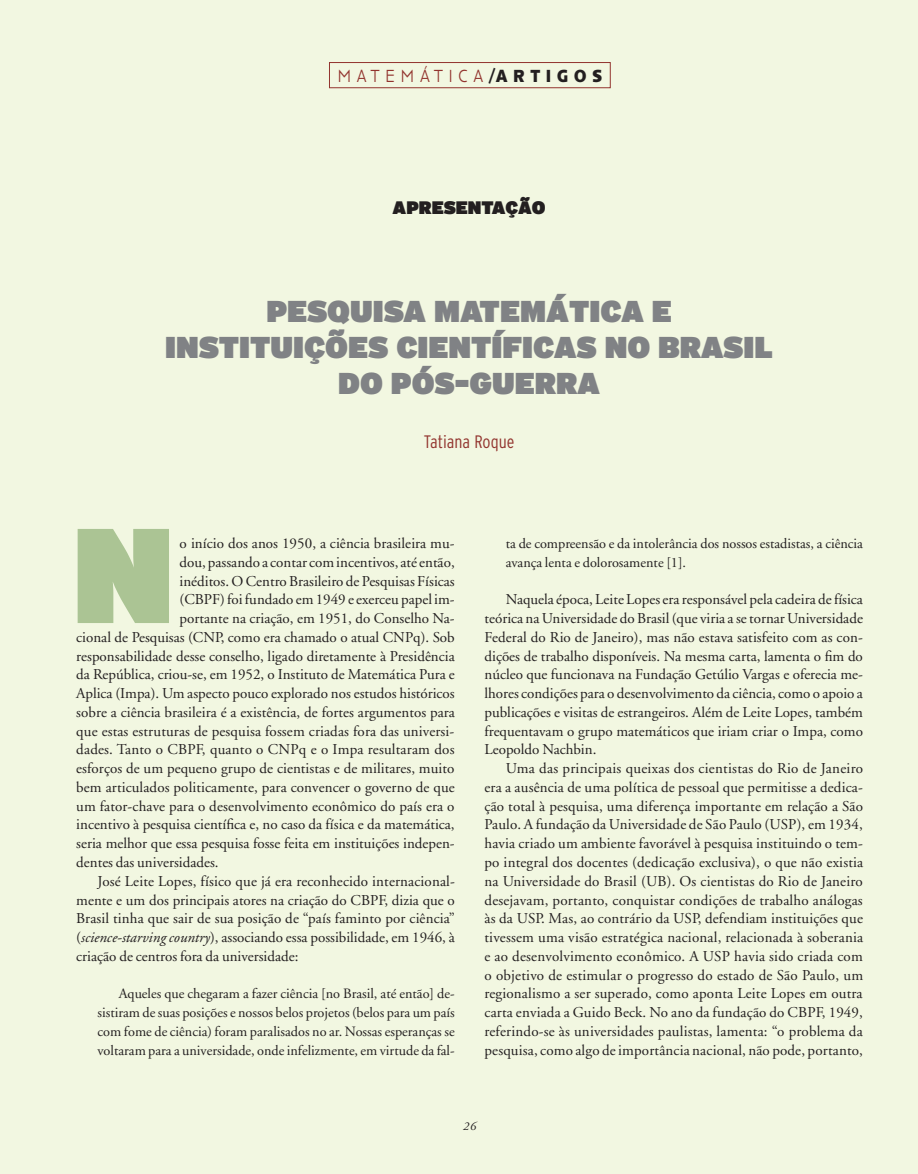
<style>
.page{position:relative;width:918px;height:1174px;background:#fff}
.page>*{position:absolute;margin:0;border:0;box-sizing:border-box;transform-origin:0 0}
.t1{font:900 134.4px "Interstate";color:#abc494}
.t2{font:900 30px/36px "Interstate";color:#808285;text-align:center}
.t3{font:300 18px "Anisette Petite";letter-spacing:.38em;color:#92342e;scale:.85 1}
.t4{font:900 18px "Interstate";color:#231f20}
.t5{font:300 condensed 18px "Interstate";color:#92342e}
.t6{font:15px/18.8px "Adobe Garamond";color:#231f20;text-align:justify}
.t7{font:14.25px/18.8px "Adobe Garamond";color:#231f20;text-align:justify}
.t8{font:italic 12px "Adobe Garamond";color:#231f20}
.s1{font-weight:700;color:#231f20}
.s2{font-style:italic}
</style>
<div class="page">
<div style="left:0;top:0;width:905px;height:1173px;background:#f2f7e1"></div>
<div style="left:903px;top:0;width:15px;height:1173px;background:#f2f7e1"></div>
<div style="left:329px;top:62px;width:282px;height:26px;border:1px solid #92342e"></div>
<p class="t3" style="left:338px;top:66px;width:312px">MATEMÁTICA<span class="s1">/ARTIGOS</span></p>
<p class="t4" style="left:393px;top:196px;width:155px">APRESENTAÇÃO</p>
<h2 class="t2" style="left:165px;top:292px;width:609px">PESQUISA MATEMÁTICA E<br>INSTITUIÇÕES CIENTÍFICAS NO BRASIL<br>DO PÓS-GUERRA</h2>
<p class="t5" style="left:424px;top:431px;width:92px">Tatiana Roque</p>
<h1 class="t1" style="left:73px;top:492px;width:103px">N</h1>
<p class="t6" style="left:180px;top:534px;width:277px">o início dos anos 1950, a ciência brasileira mu-</p>
<p class="t6" style="left:180px;top:553px;width:277px">dou, passando a contar com incentivos, até então,</p>
<p class="t6" style="left:180px;top:571px;width:277px">inéditos. O Centro Brasileiro de Pesquisas Físicas</p>
<p class="t6" style="left:180px;top:590px;width:277px">(CBPF) foi fundado em 1949 e exerceu papel im-</p>
<p class="t6" style="left:180px;top:609px;width:277px">portante na criação, em 1951, do Conselho Na-</p>
<p class="t6" style="left:76px;top:628px;width:380px">cional de Pesquisas (CNP, como era chamado o atual CNPq). Sob</p>
<p class="t6" style="left:76px;top:646px;width:380px">responsabilidade desse conselho, ligado diretamente à Presidência</p>
<p class="t6" style="left:76px;top:665px;width:380px">da República, criou-se, em 1952, o Instituto de Matemática Pura e</p>
<p class="t6" style="left:76px;top:684px;width:380px">Aplica (Impa). Um aspecto pouco explorado nos estudos históricos</p>
<p class="t6" style="left:76px;top:703px;width:380px">sobre a ciência brasileira é a existência, de fortes argumentos para</p>
<p class="t6" style="left:76px;top:721px;width:380px">que estas estruturas de pesquisa fossem criadas fora das universi-</p>
<p class="t6" style="left:76px;top:740px;width:380px">dades. Tanto o CBPF, quanto o CNPq e o Impa resultaram dos</p>
<p class="t6" style="left:76px;top:759px;width:380px">esforços de um pequeno grupo de cientistas e de militares, muito</p>
<p class="t6" style="left:76px;top:778px;width:380px">bem articulados politicamente, para convencer o governo de que</p>
<p class="t6" style="left:76px;top:796px;width:380px">um fator-chave para o desenvolvimento econômico do país era o</p>
<p class="t6" style="left:76px;top:815px;width:380px">incentivo à pesquisa científica e, no caso da física e da matemática,</p>
<p class="t6" style="left:76px;top:834px;width:380px">seria melhor que essa pesquisa fosse feita em instituições indepen-</p>
<p class="t6" style="left:76px;top:853px;width:144px">dentes das universidades.</p>
<p class="t6" style="left:98px;top:871px;width:359px">José Leite Lopes, físico que já era reconhecido internacional-</p>
<p class="t6" style="left:76px;top:890px;width:380px">mente e um dos principais atores na criação do CBPF, dizia que o</p>
<p class="t6" style="left:76px;top:909px;width:380px">Brasil tinha que sair de sua posição de “país faminto por ciência”</p>
<p class="t6" style="left:76px;top:928px;width:380px">(<span class="s2">science-starving country</span>), associando essa possibilidade, em 1946, à</p>
<p class="t6" style="left:76px;top:946px;width:224px">criação de centros fora da universidade:</p>
<p class="t7" style="left:98px;top:984px;width:359px;text-indent:21px">Aqueles que chegaram a fazer ciência [no Brasil, até então] de&shy;sistiram de suas posições e nossos belos projetos (belos para um país com fome de ciência) foram paralisados no ar. Nossas esperanças se voltaram para a universidade, onde infelizmente, em virtude da fal-</p>
<p class="t7" style="left:506px;top:534px;width:359px">ta de compreensão e da intolerância dos nossos estadistas, a ciência avança lenta e dolorosamente [1].</p>
<p class="t6" style="left:484px;top:590px;width:380px;text-indent:21px">Naquela época, Leite Lopes era responsável pela cadeira de física teórica na Universidade do Brasil (que viria a se tornar Universidade Federal do Rio de Janeiro), mas não estava satisfeito com as con&shy;dições de trabalho disponíveis. Na mesma carta, lamenta o fim do núcleo que funcionava na Fundação Getúlio Vargas e oferecia me&shy;lhores condições para o desenvolvimento da ciência, como o apoio a publicações e visitas de estrangeiros. Além de Leite Lopes, também frequentavam o grupo matemáticos que iriam criar o Impa, como Leopoldo Nachbin.</p>
<p class="t6" style="left:484px;top:759px;width:380px;text-indent:21px">Uma das principais queixas dos cientistas do Rio de Janeiro era a ausência de uma política de pessoal que permitisse a dedica&shy;ção total à pesquisa, uma diferença importante em relação a São Paulo. A fundação da Universidade de São Paulo (USP), em 1934, havia criado um ambiente favorável à pesquisa instituindo o tem&shy;po integral dos docentes (dedicação exclusiva), o que não existia na Universidade do Brasil (UB). Os cientistas do Rio de Janeiro desejavam, portanto, conquistar condições de trabalho análogas às da USP. Mas, ao contrário da USP, defendiam instituições que tivessem uma visão estratégica nacional, relacionada à soberania e ao desenvolvimento econômico. A USP havia sido criada com o objetivo de estimular o progresso do estado de São Paulo, um regionalismo a ser superado, como aponta Leite Lopes em outra carta enviada a Guido Beck. No ano da fundação do CBPF, 1949, referindo-se às universidades paulistas, lamenta: “o problema da pesquisa, como algo de importância nacional, não pode, portanto,</p>
<p class="t8" style="left:463px;top:1119px;width:15px">26</p>
</div>
